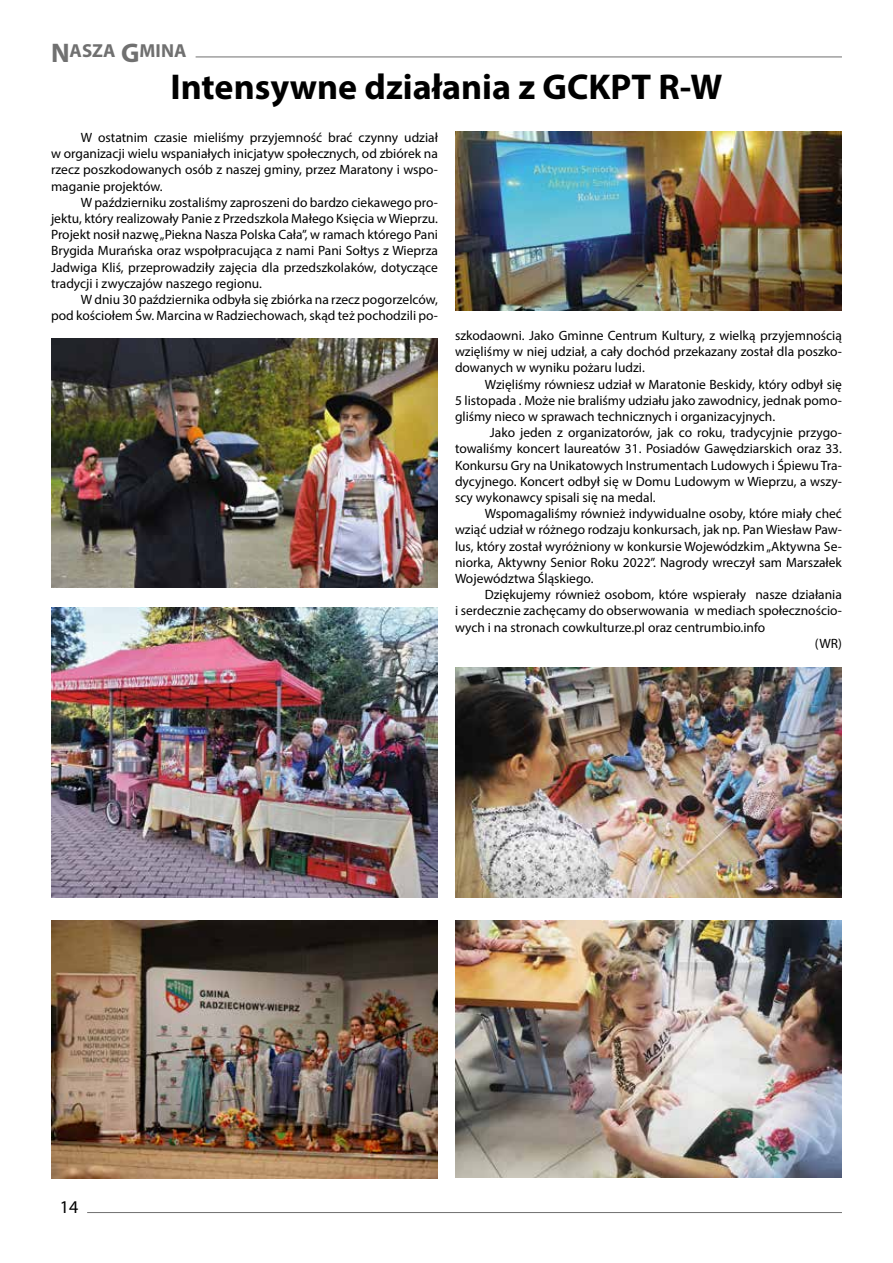
<style>
.page{position:relative;width:893px;height:1263px;background:#fff}
.page>*{position:absolute;margin:0;border:0;box-sizing:border-box;transform-origin:0 0}
.t1{font:700 36px "Myriad Pro";color:#000}
.t2{font:700 18.9px "Myriad Pro";color:#707070}
.t3{font:18px "Myriad Pro";color:#000}
.t4{font:13.5px/16.2px "Myriad Pro";color:#000;text-align:justify}
.s1{font-size:27px}
</style>
<div class="page">
<hr style="left:196px;top:57px;width:646px;height:1px;background:#707070">
<hr style="left:87px;top:1212px;width:755px;height:1px;background:#707070">
<img style="left:455px;top:667px;width:387px;height:230px">
<img style="left:455px;top:920px;width:387px;height:258px">
<img style="left:51px;top:607px;width:387px;height:290px">
<img style="left:455px;top:132px;width:387px;height:178px">
<img style="left:51px;top:338px;width:387px;height:250px">
<img style="left:51px;top:920px;width:387px;height:258px">
<h2 class="t2" style="left:51px;top:39px;width:137px"><span class="s1">N</span>ASZA <span class="s1">G</span>MINA</h2>
<h1 class="t1" style="left:170px;top:64px;width:554px">Intensywne działania z GCKPT R-W</h1>
<p class="t4" style="left:51px;top:129px;width:388px;text-indent:30px">W ostatnim czasie mieliśmy przyjemność brać czynny udział w organizacji wielu wspaniałych inicjatyw społecznych, od zbiórek na rzecz poszkodowanych osób z naszej gminy, przez Maratony i wspo&shy;maganie projektów.</p>
<p class="t4" style="left:51px;top:194px;width:388px;text-indent:30px">W październiku zostaliśmy zaproszeni do bardzo ciekawego pro&shy;jektu, który realizowały Panie z Przedszkola Małego Księcia w Wieprzu.<br>Projekt nosił nazwę „Piekna Nasza Polska Cała”, w ramach którego Pani Brygida Murańska oraz wspołpracująca z nami Pani Sołtys z Wieprza Jadwiga Kliś, przeprowadziły zajęcia dla przedszkolaków, dotyczące tradycji i zwyczajów naszego regionu.</p>
<p class="t4" style="left:51px;top:291px;width:388px;text-align:right">W dniu 30 października odbyła się zbiórka na rzecz pogorzelców,<br>pod kościołem Św. Marcina w Radziechowach, skąd też pochodzili po-</p>
<p class="t4" style="left:455px;top:327px;width:388px">szkodaowni. Jako Gminne Centrum Kultury, z wielką przyjemnością wzięliśmy w niej udział, a cały dochód przekazany został dla poszko&shy;dowanych w wyniku pożaru ludzi.</p>
<p class="t4" style="left:455px;top:376px;width:388px;text-indent:30px">Wzięliśmy równiesz udział w Maratonie Beskidy, który odbył się 5 listopada . Może nie braliśmy udziału jako zawodnicy, jednak pomo&shy;gliśmy nieco w sprawach technicznych i organizacyjnych.</p>
<p class="t4" style="left:455px;top:424px;width:388px;text-indent:35px">Jako jeden z organizatorów, jak co roku, tradycyjnie przygo&shy;towaliśmy koncert laureatów 31. Posiadów Gawędziarskich oraz 33.<br>Konkursu Gry na Unikatowych Instrumentach Ludowych i Śpiewu Tra&shy;dycyjnego. Koncert odbył się w Domu Ludowym w Wieprzu, a wszy&shy;scy wykonawcy spisali się na medal.</p>
<p class="t4" style="left:455px;top:505px;width:388px;text-indent:30px">Wspomagaliśmy również indywidualne osoby, które miały cheć wziąć udział w różnego rodzaju konkursach, jak np. Pan Wiesław Paw&shy;lus, który został wyróżniony w konkursie Wojewódzkim „Aktywna Se&shy;niorka, Aktywny Senior Roku 2022”. Nagrody wreczył sam Marszałek Województwa Śląskiego.</p>
<p class="t4" style="left:485px;top:586px;width:359px">Dziękujemy również osobom, które wspierały nasze działania</p>
<p class="t4" style="left:455px;top:602px;width:388px">i serdecznie zachęcamy do obserwowania w mediach społecznościo-</p>
<p class="t4" style="left:455px;top:619px;width:312px">wych i na stronach cowkulturze.pl oraz centrumbio.info</p>
<p class="t4" style="left:815px;top:635px;width:29px">(WR)</p>
<h3 class="t3" style="left:60px;top:1196px;width:20px">14</h3>
</div>
